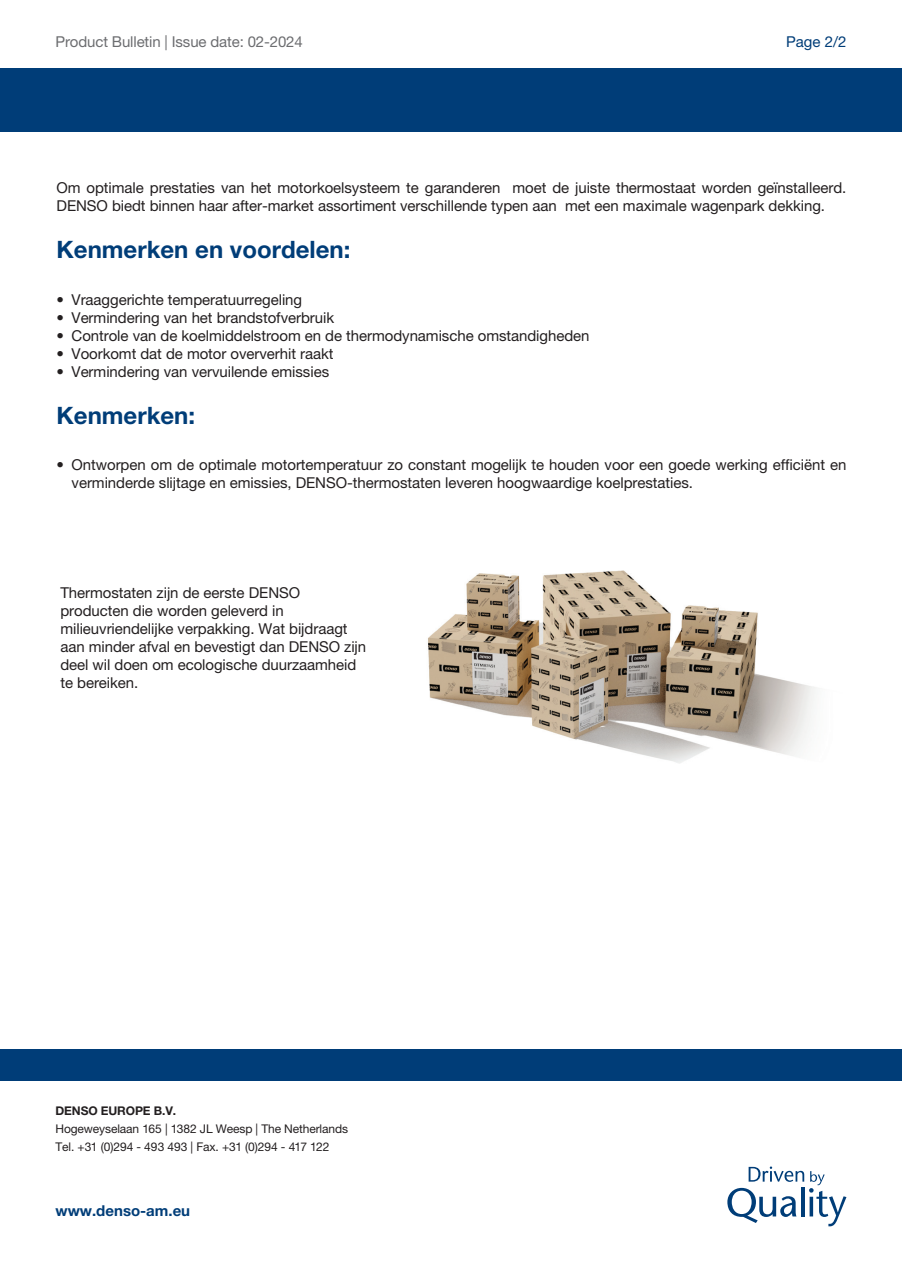
<style>
.page{position:relative;width:902px;height:1272px;background:#fff}
.page>*{position:absolute;margin:0;border:0;box-sizing:border-box;transform-origin:0 0}
.t1{font:700 24px "Helvetica Neue LT Pro";color:#003d78}
.t2{font:15px/18px "Helvetica Neue LT Pro";letter-spacing:-.005em;color:#231f20}
.t3{font:15px "Helvetica Neue LT Pro";letter-spacing:-.01em;color:#6c6d70}
.t4{font:700 15px "Helvetica Neue LT Pro";color:#003d78}
.t5{font:15px "Helvetica Neue LT Pro";color:#003d78}
.t6{font:12px/18px "Helvetica Neue LT Pro";letter-spacing:-.01em;color:#231f20}
.t7{font:700 12px "Helvetica Neue LT Pro";letter-spacing:-.01em;color:#231f20}
</style>
<div class="page">
<div style="left:0;top:68px;width:902px;height:64px;background:#003d78"></div>
<div style="left:0;top:1049px;width:902px;height:31px;background:#003d78"></div>
<svg style="left:727px;top:1166px;width:119px;height:60px"></svg>
<img style="left:428px;top:570px;width:388px;height:193px">
<p class="t3" style="left:56px;top:33px;width:249px">Product Bulletin | Issue date: 02-2024</p>
<p class="t5" style="left:786px;top:33px;width:62px">Page 2/2</p>
<p class="t2" style="left:57px;top:179px;width:791px">Om optimale prestaties van het motorkoelsysteem te garanderen moet de juiste thermostaat worden geïnstalleerd.<br>DENSO biedt binnen haar after-market assortiment verschillende typen aan met een maximale wagenpark dekking.</p>
<h1 class="t1" style="left:57px;top:235px;width:295px">Kenmerken en voordelen:</h1>
<p class="t2" style="left:57px;top:290px;width:247px">• Vraaggerichte temperatuurregeling</p>
<p class="t2" style="left:57px;top:308px;width:279px">• Vermindering van het brandstofverbruik</p>
<p class="t2" style="left:57px;top:326px;width:534px">• Controle van de koelmiddelstroom en de thermodynamische omstandigheden</p>
<p class="t2" style="left:57px;top:344px;width:279px">• Voorkomt dat de motor oververhit raakt</p>
<p class="t2" style="left:57px;top:362px;width:274px">• Vermindering van vervuilende emissies</p>
<h1 class="t1" style="left:57px;top:400px;width:140px">Kenmerken:</h1>
<p class="t2" style="left:72px;top:456px;width:776px;text-indent:-15px">• Ontworpen om de optimale motortemperatuur zo constant mogelijk te houden voor een goede werking efficiënt en verminderde slijtage en emissies, DENSO-thermostaten leveren hoogwaardige koelprestaties.</p>
<p class="t2" style="left:60px;top:584px;width:307px">Thermostaten zijn de eerste DENSO producten die worden geleverd in milieuvriendelijke verpakking. Wat bijdraagt aan minder afval en bevestigt dan DENSO zijn deel wil doen om ecologische duurzaamheid te bereiken.</p>
<p class="t7" style="left:56px;top:1103px;width:122px">DENSO EUROPE B.V.</p>
<p class="t6" style="left:56px;top:1120px;width:294px">Hogeweyselaan 165 | 1382 JL Weesp | The Netherlands<br>Tel. +31 (0)294 - 493 493 | Fax. +31 (0)294 - 417 122</p>
<p class="t4" style="left:56px;top:1202px;width:136px">www.denso-am.eu</p>
</div>
